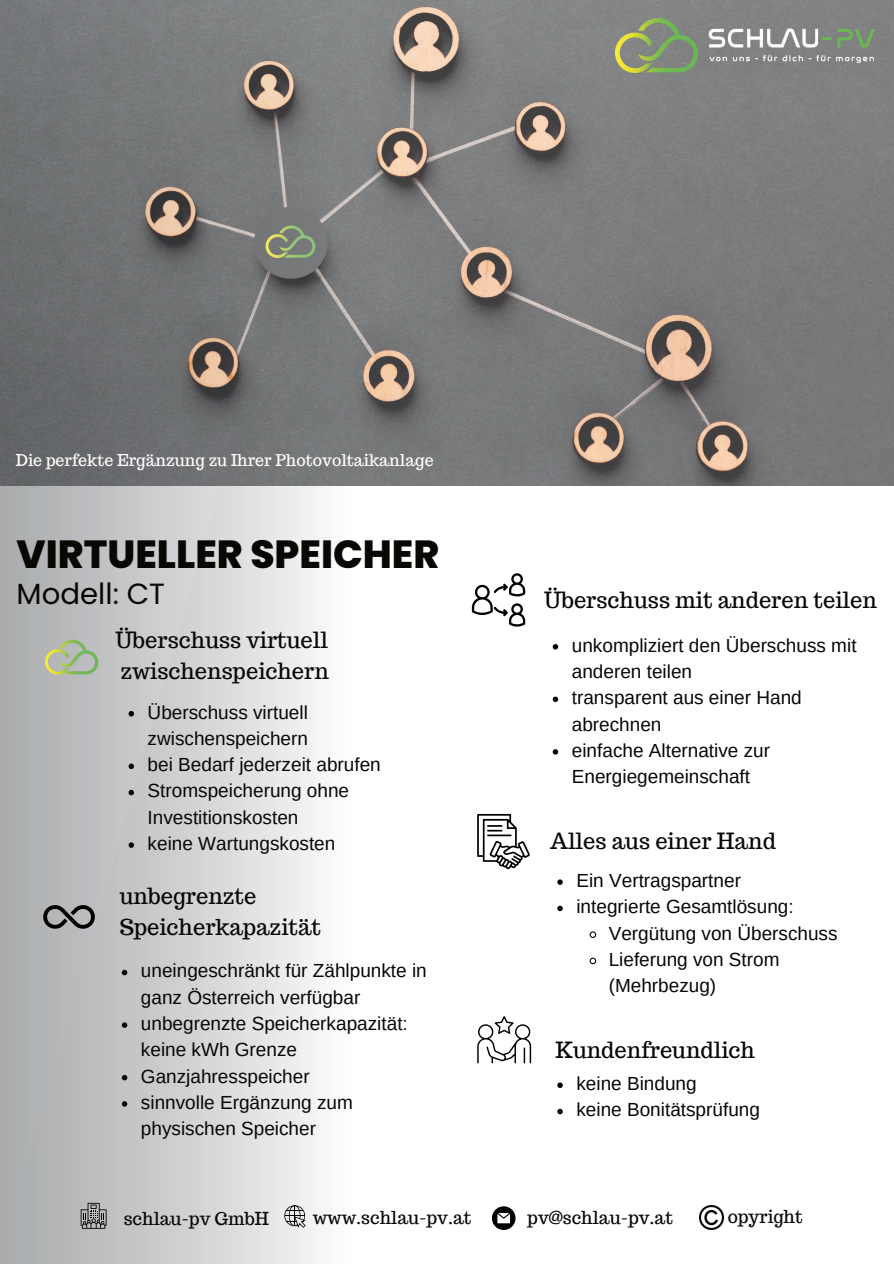
<style>
.page{position:relative;width:894px;height:1264px;background:#fff}
.page>*{position:absolute;margin:0;border:0;box-sizing:border-box;transform-origin:0 0}
.t1{font:800 39.15px "Poppins";color:#080704}
.t2{font:29.1px "Poppins";color:#080704}
.t3{font:21.9px/30.6px "Trocchi";color:#080704}
.t4{font:18.9px/26.2px "Arimo";color:#080704}
.t5{font:17.55px "Trocchi";color:#080704}
.t6{font:16.05px "Trocchi";color:#fff}
</style>
<div class="page">
<img style="left:0;top:485px;width:355px;height:778px">
<img style="left:0;top:0;width:893px;height:485px">
<svg style="left:492px;top:1206px;width:23px;height:23px"></svg>
<svg style="left:284px;top:1205px;width:21px;height:22px"></svg>
<svg style="left:81px;top:1202px;width:25px;height:26px"></svg>
<img style="left:615px;top:18px;width:261px;height:54px">
<img style="left:699px;top:1205px;width:23px;height:23px">
<svg style="left:42px;top:905px;width:54px;height:23px"></svg>
<svg style="left:471px;top:573px;width:54px;height:53px"></svg>
<img style="left:7px;top:620px;width:123px;height:80px">
<svg style="left:477px;top:814px;width:53px;height:55px"></svg>
<svg style="left:477px;top:1016px;width:54px;height:47px"></svg>
<svg style="left:128px;top:711px;width:6px;height:5px"></svg>
<svg style="left:128px;top:763px;width:6px;height:6px"></svg>
<svg style="left:128px;top:789px;width:6px;height:6px"></svg>
<svg style="left:128px;top:842px;width:6px;height:5px"></svg>
<svg style="left:552px;top:644px;width:6px;height:5px"></svg>
<svg style="left:552px;top:696px;width:6px;height:6px"></svg>
<svg style="left:552px;top:749px;width:6px;height:5px"></svg>
<svg style="left:122px;top:969px;width:5px;height:6px"></svg>
<svg style="left:122px;top:1022px;width:5px;height:5px"></svg>
<svg style="left:122px;top:1074px;width:5px;height:6px"></svg>
<svg style="left:122px;top:1101px;width:5px;height:5px"></svg>
<svg style="left:557px;top:879px;width:5px;height:5px"></svg>
<svg style="left:557px;top:905px;width:5px;height:6px"></svg>
<svg style="left:589px;top:931px;width:8px;height:7px"></svg>
<svg style="left:589px;top:957px;width:8px;height:8px"></svg>
<svg style="left:557px;top:1082px;width:5px;height:5px"></svg>
<svg style="left:557px;top:1108px;width:5px;height:6px"></svg>
<p class="t6" style="left:16px;top:449px;width:419px">Die perfekte Ergänzung zu Ihrer Photovoltaikanlage</p>
<h1 class="t1" style="left:17px;top:531px;width:424px">VIRTUELLER SPEICHER</h1>
<h2 class="t2" style="left:17px;top:577px;width:150px">Modell: CT</h2>
<p class="t3" style="left:115px;top:624px;width:215px">Überschuss virtuell zwischenspeichern</p>
<p class="t4" style="left:148px;top:699px;width:234px">Überschuss virtuell zwischenspeichern<br>bei Bedarf jederzeit abrufen<br>Stromspeicherung ohne<br>Investitionskosten<br>keine Wartungskosten</p>
<p class="t3" style="left:120px;top:880px;width:203px">unbegrenzte<br>Speicherkapazität</p>
<p class="t4" style="left:141px;top:957px;width:287px">uneingeschränkt für Zählpunkte in ganz Österreich verfügbar unbegrenzte Speicherkapazität: keine kWh Grenze<br>Ganzjahresspeicher<br>sinnvolle Ergänzung zum physischen Speicher</p>
<p class="t3" style="left:544px;top:584px;width:334px">Überschuss mit anderen teilen</p>
<p class="t4" style="left:571px;top:632px;width:286px">unkompliziert den Überschuss mit anderen teilen<br>transparent aus einer Hand abrechnen<br>einfache Alternative zur<br>Energiegemeinschaft</p>
<p class="t3" style="left:550px;top:825px;width:227px">Alles aus einer Hand</p>
<p class="t4" style="left:576px;top:867px;width:166px">Ein Vertragspartner</p>
<p class="t4" style="left:576px;top:893px;width:219px">integrierte Gesamtlösung:</p>
<p class="t4" style="left:608px;top:920px;width:230px">Vergütung von Überschuss</p>
<p class="t4" style="left:608px;top:946px;width:172px">Lieferung von Strom</p>
<p class="t4" style="left:608px;top:972px;width:109px">(Mehrbezug)</p>
<p class="t3" style="left:555px;top:1034px;width:201px">Kundenfreundlich</p>
<p class="t4" style="left:576px;top:1070px;width:185px">keine Bindung<br>keine Bonitätsprüfung</p>
<p class="t5" style="left:124px;top:1206px;width:147px">schlau-pv GmbH</p>
<p class="t5" style="left:313px;top:1205px;width:160px">www.schlau-pv.at</p>
<p class="t5" style="left:527px;top:1205px;width:147px">pv@schlau-pv.at</p>
<p class="t5" style="left:727px;top:1204px;width:76px">opyright</p>
</div>
